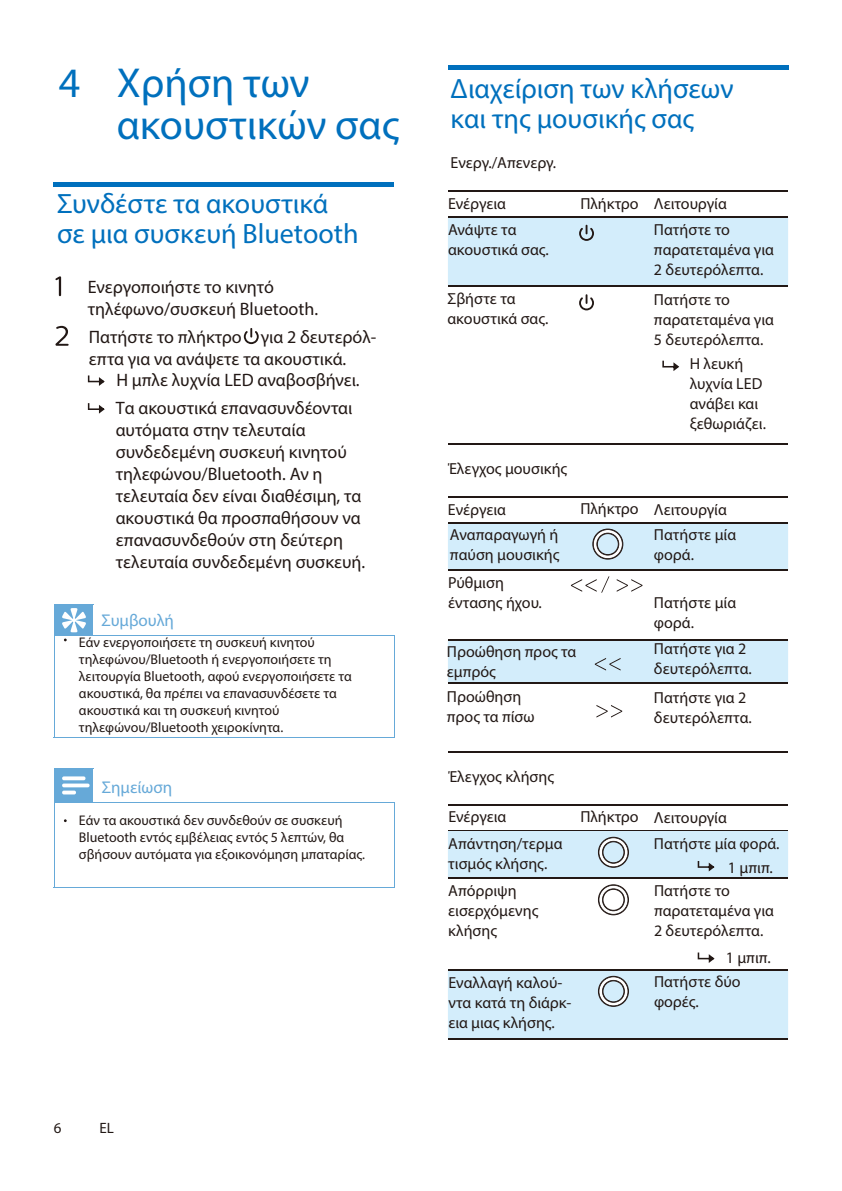
<style>
.page{position:relative;width:842px;height:1191px;background:#fff}
.page>*{position:absolute;margin:0;border:0;box-sizing:border-box;transform-origin:0 0}
.t1{font:42px/42px "Myriad Pro";color:#0070bd}
.t2{font:28px/30px "Myriad Pro";color:#0070bd}
.t3{font:18px/22px "Myriad Pro";color:#221815}
.t4{font:17px "Myriad Pro";color:#66a9d8}
.t5{font:16px/20px "Myriad Pro";color:#221815}
.t6{font:15px "Myriad Pro";color:#221815}
.t7{font:14px/17px "Myriad Pro";color:#221815}
</style>
<div class="page">
<hr style="left:54px;top:182px;width:340px;height:4px;background:#0070bd">
<svg style="left:55px;top:276px;width:6px;height:20px"></svg>
<svg style="left:55px;top:326px;width:14px;height:20px"></svg>
<svg style="left:88px;top:375px;width:17px;height:11px"></svg>
<svg style="left:88px;top:403px;width:17px;height:10px"></svg>
<div style="left:54px;top:604px;width:39px;height:31px;background:#66a9d8"></div>
<hr style="left:54px;top:635px;width:1px;height:102px;background:#66a9d8">
<hr style="left:394px;top:636px;width:1px;height:101px;background:#66a9d8">
<hr style="left:54px;top:737px;width:39px;height:1px;background:#66a9d8">
<hr style="left:93px;top:737px;width:302px;height:1px;background:#66a9d8">
<hr style="left:93px;top:605px;width:1px;height:30px;background:#66a9d8">
<hr style="left:93px;top:635px;width:302px;height:1px;background:#66a9d8">
<svg style="left:62px;top:608px;width:24px;height:24px"></svg>
<div style="left:54px;top:768px;width:39px;height:34px;background:#66a9d8"></div>
<hr style="left:54px;top:802px;width:1px;height:85px;background:#66a9d8">
<hr style="left:394px;top:802px;width:1px;height:85px;background:#66a9d8">
<hr style="left:54px;top:887px;width:39px;height:1px;background:#66a9d8">
<hr style="left:93px;top:887px;width:302px;height:1px;background:#66a9d8">
<hr style="left:93px;top:768px;width:1px;height:34px;background:#66a9d8">
<hr style="left:93px;top:802px;width:302px;height:1px;background:#66a9d8">
<svg style="left:62px;top:776px;width:28px;height:18px"></svg>
<hr style="left:448px;top:66px;width:340px;height:4px;background:#0070bd">
<hr style="left:448px;top:191px;width:121px;height:1px;background:#221815">
<hr style="left:569px;top:191px;width:83px;height:1px;background:#221815">
<hr style="left:652px;top:191px;width:136px;height:1px;background:#221815">
<hr style="left:448px;top:216px;width:121px;height:1px;background:#221815">
<hr style="left:569px;top:216px;width:83px;height:1px;background:#221815">
<hr style="left:652px;top:216px;width:136px;height:1px;background:#221815">
<hr style="left:448px;top:286px;width:121px;height:1px;background:#221815">
<hr style="left:569px;top:286px;width:83px;height:1px;background:#221815">
<hr style="left:652px;top:286px;width:136px;height:1px;background:#221815">
<hr style="left:448px;top:443px;width:121px;height:1px;background:#221815">
<hr style="left:569px;top:443px;width:83px;height:1px;background:#221815">
<hr style="left:652px;top:443px;width:136px;height:1px;background:#221815">
<div style="left:448px;top:217px;width:340px;height:69px;background:#d3edfb"></div>
<svg style="left:579px;top:294px;width:15px;height:16px"></svg>
<svg style="left:662px;top:361px;width:17px;height:10px"></svg>
<svg style="left:448px;top:523px;width:340px;height:159px;fill:#d3edfb"></svg>
<hr style="left:448px;top:496px;width:133px;height:1px;background:#221815">
<hr style="left:581px;top:496px;width:98px;height:1px;background:#221815">
<hr style="left:679px;top:496px;width:109px;height:1px;background:#221815">
<hr style="left:448px;top:522px;width:133px;height:1px;background:#221815">
<hr style="left:581px;top:522px;width:98px;height:1px;background:#221815">
<hr style="left:679px;top:522px;width:109px;height:1px;background:#221815">
<hr style="left:448px;top:569px;width:133px;height:1px;background:#221815">
<hr style="left:581px;top:569px;width:98px;height:1px;background:#221815">
<hr style="left:679px;top:569px;width:109px;height:1px;background:#221815">
<hr style="left:448px;top:639px;width:133px;height:1px;background:#221815">
<hr style="left:581px;top:639px;width:98px;height:1px;background:#221815">
<hr style="left:679px;top:639px;width:109px;height:1px;background:#221815">
<hr style="left:448px;top:682px;width:133px;height:1px;background:#221815">
<hr style="left:581px;top:682px;width:98px;height:1px;background:#221815">
<hr style="left:679px;top:682px;width:109px;height:1px;background:#221815">
<hr style="left:448px;top:751px;width:133px;height:1px;background:#221815">
<hr style="left:581px;top:751px;width:98px;height:1px;background:#221815">
<hr style="left:679px;top:751px;width:109px;height:1px;background:#221815">
<svg style="left:592px;top:528px;width:31px;height:31px"></svg>
<svg style="left:448px;top:831px;width:340px;height:207px;fill:#d3edfb"></svg>
<hr style="left:448px;top:804px;width:139px;height:1px;background:#221815">
<hr style="left:587px;top:804px;width:83px;height:1px;background:#221815">
<hr style="left:670px;top:804px;width:118px;height:1px;background:#221815">
<hr style="left:448px;top:830px;width:139px;height:1px;background:#221815">
<hr style="left:587px;top:830px;width:83px;height:1px;background:#221815">
<hr style="left:670px;top:830px;width:118px;height:1px;background:#221815">
<hr style="left:448px;top:877px;width:139px;height:1px;background:#221815">
<hr style="left:587px;top:877px;width:83px;height:1px;background:#221815">
<hr style="left:670px;top:877px;width:118px;height:1px;background:#221815">
<hr style="left:448px;top:969px;width:139px;height:1px;background:#221815">
<hr style="left:587px;top:969px;width:83px;height:1px;background:#221815">
<hr style="left:670px;top:969px;width:118px;height:1px;background:#221815">
<hr style="left:448px;top:1038px;width:139px;height:1px;background:#221815">
<hr style="left:587px;top:1038px;width:83px;height:1px;background:#221815">
<hr style="left:670px;top:1038px;width:118px;height:1px;background:#221815">
<svg style="left:598px;top:836px;width:31px;height:31px"></svg>
<svg style="left:698px;top:861px;width:16px;height:10px"></svg>
<svg style="left:598px;top:884px;width:31px;height:31px"></svg>
<svg style="left:698px;top:952px;width:16px;height:11px"></svg>
<svg style="left:598px;top:975px;width:31px;height:31px"></svg>
<svg style="left:571px;top:576px;width:38px;height:16px"></svg>
<svg style="left:596px;top:705px;width:26px;height:12px"></svg>
<svg style="left:595px;top:658px;width:26px;height:12px"></svg>
<svg style="left:617px;top:579px;width:25px;height:13px"></svg>
<div style="left:660px;top:220px;width:109px;height:62px;background:#d3edfb"></div>
<svg style="left:244px;top:328px;width:15px;height:16px"></svg>
<h1 class="t1" style="left:117px;top:61px;width:284px;text-indent:-58px">4 Χρήση των ακουστικών σας</h1>
<h2 class="t2" style="left:57px;top:188px;width:303px">Συνδέστε τα ακουστικά σε μια συσκευή Bluetooth</h2>
<p class="t3" style="left:88px;top:276px;width:232px">Ενεργοποιήστε το κινητό τηλέφωνο/συσκευή Bluetooth.</p>
<p class="t3" style="left:89px;top:325px;width:289px">Πατήστε το πλήκτρο για 2 δευτερόλ&shy;επτα για να ανάψετε τα ακουστικά.</p>
<p class="t3" style="left:116px;top:366px;width:245px;line-height:27.8px">Η μπλε λυχνία LED αναβοσβήνει.<br>Τα ακουστικά επανασυνδέονται</p>
<p class="t3" style="left:116px;top:419px;width:251px">αυτόματα στην τελευταία συνδεδεμένη συσκευή κινητού τηλεφώνου/Bluetooth. Αν η τελευταία δεν είναι διαθέσιμη, τα ακουστικά θα προσπαθήσουν να επανασυνδεθούν στη δεύτερη τελευταία συνδεδεμένη συσκευή.</p>
<p class="t4" style="left:101px;top:610px;width:74px">Συμβουλή</p>
<p class="t7" style="left:79px;top:633px;width:274px">Εάν ενεργοποιήσετε τη συσκευή κινητού τηλεφώνου/Bluetooth ή ενεργοποιήσετε τη λειτουργία Bluetooth, αφού ενεργοποιήσετε τα ακουστικά, θα πρέπει να επανασυνδέσετε τα ακουστικά και τη συσκευή κινητού τηλεφώνου/Bluetooth χειροκίνητα.</p>
<p class="t4" style="left:102px;top:776px;width:72px">Σημείωση</p>
<p class="t7" style="left:79px;top:811px;width:288px">Εάν τα ακουστικά δεν συνδεθούν σε συσκευή<br>Bluetooth εντός εμβέλειας εντός 5 λεπτών, θα σβήσουν αυτόματα για εξοικονόμηση μπαταρίας.</p>
<p class="t6" style="left:54px;top:1119px;width:9px">6</p>
<p class="t6" style="left:100px;top:1119px;width:16px">EL</p>
<h2 class="t2" style="left:451px;top:73px;width:284px">Διαχείριση των κλήσεων και της μουσικής σας</h2>
<p class="t5" style="left:451px;top:153px;width:107px">Ενεργ./Απενεργ.</p>
<p class="t5" style="left:448px;top:193px;width:59px">Ενέργεια</p>
<p class="t5" style="left:580px;top:193px;width:148px">Πλήκτρο Λειτουργία</p>
<p class="t5" style="left:448px;top:219px;width:102px">Ανάψτε τα ακουστικά σας.</p>
<p class="t5" style="left:654px;top:219px;width:121px">Πατήστε το παρατεταμένα για<br>2 δευτερόλεπτα.</p>
<p class="t5" style="left:447px;top:288px;width:102px">Σβήστε τα ακουστικά σας.</p>
<p class="t5" style="left:654px;top:289px;width:121px">Πατήστε το παρατεταμένα για<br>5 δευτερόλεπτα.</p>
<p class="t5" style="left:690px;top:354px;width:78px">Η λευκή λυχνία LED ανάβει και ξεθωριάζει.</p>
<p class="t5" style="left:448px;top:458px;width:121px">Έλεγχος μουσικής</p>
<p class="t5" style="left:448px;top:499px;width:59px">Ενέργεια</p>
<p class="t5" style="left:580px;top:499px;width:148px">Πλήκτρο Λειτουργία</p>
<p class="t5" style="left:450px;top:524px;width:111px">Αναπαραγωγή ή παύση μουσικής</p>
<p class="t5" style="left:654px;top:524px;width:84px">Πατήστε μία φορά.</p>
<p class="t5" style="left:654px;top:592px;width:84px">Πατήστε μία φορά.</p>
<p class="t5" style="left:448px;top:572px;width:95px">Ρύθμιση έντασης ήχου.</p>
<p class="t5" style="left:447px;top:641px;width:131px">Προώθηση προς τα εμπρός</p>
<p class="t5" style="left:447px;top:686px;width:89px">Προώθηση προς τα πίσω</p>
<p class="t5" style="left:654px;top:638px;width:99px">Πατήστε για 2 δευτερόλεπτα.</p>
<p class="t5" style="left:654px;top:687px;width:99px">Πατήστε για 2 δευτερόλεπτα.</p>
<p class="t5" style="left:448px;top:766px;width:107px">Έλεγχος κλήσης</p>
<p class="t5" style="left:448px;top:806px;width:59px">Ενέργεια</p>
<p class="t5" style="left:580px;top:807px;width:148px">Πλήκτρο Λειτουργία</p>
<p class="t5" style="left:448px;top:833px;width:116px">Απάντηση/τερμα τισμός κλήσης.</p>
<p class="t5" style="left:728px;top:831px;width:53px;line-height:23.4px;text-indent:-74px">Πατήστε μία φορά.<br>1 μπιπ.</p>
<p class="t5" style="left:448px;top:880px;width:92px">Απόρριψη εισερχόμενης κλήσης</p>
<p class="t5" style="left:726px;top:947px;width:46px">1 μπιπ.</p>
<p class="t5" style="left:654px;top:880px;width:121px">Πατήστε το παρατεταμένα για<br>2 δευτερόλεπτα.</p>
<p class="t5" style="left:448px;top:972px;width:125px">Εναλλαγή καλού&shy;ντα κατά τη διάρκ&shy;εια μιας κλήσης.</p>
<p class="t5" style="left:654px;top:971px;width:88px">Πατήστε δύο φορές.</p>
</div>
